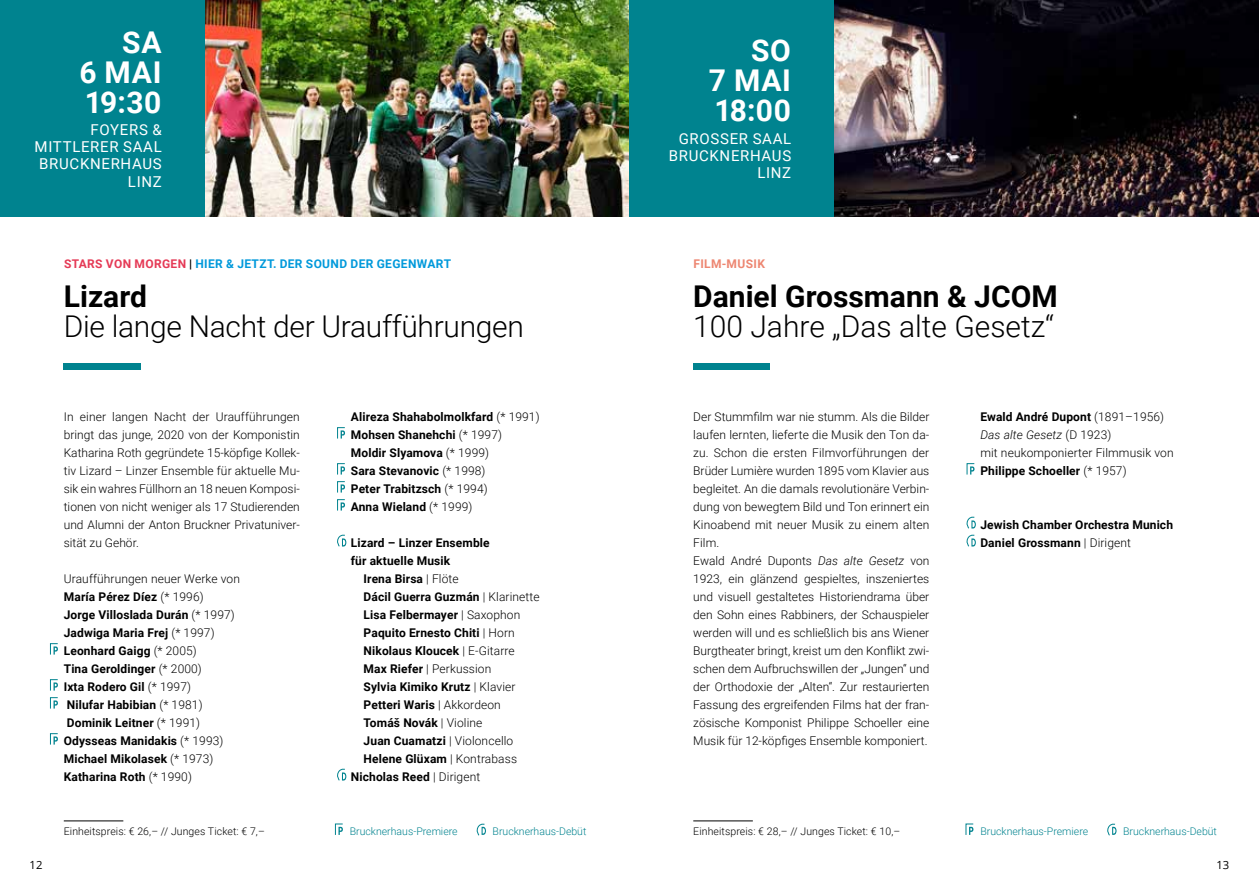
<style>
.page{position:relative;width:1259px;height:893px;background:#fff}
.page>*{position:absolute;margin:0;border:0;box-sizing:border-box;transform-origin:0 0}
.t1{font:300 30px "Roboto";letter-spacing:-.01em;color:#000}
.t2{font:700 30px "Roboto";color:#000}
.t3{font:700 30px/30px "Roboto";letter-spacing:.025em;color:#fff;text-align:justify}
.t4{font:15px/17.2px "Roboto";letter-spacing:.045em;color:#fff;text-align:right}
.t5{font:300 12px/18px "Roboto";color:#000}
.t6{font:700 12px/18px "Roboto";letter-spacing:.01em;color:#000}
.t7{font:700 12px "Roboto";letter-spacing:.03em;color:#0099db}
.t8{font:700 12px "Roboto";letter-spacing:.03em;color:#ed8671}
.t9{font:11.25px "Open Sans";color:#000}
.t10{font:300 10.5px "Roboto";color:#00838f}
.t11{font:300 10.5px "Roboto";letter-spacing:.01em;color:#000}
.s1{color:#e53a56}
.s2{color:#000}
.s3{font-weight:300}
.s4{font-weight:700}
.s5{font-style:italic}
</style>
<div class="page">
<svg style="left:49px;top:643px;width:9px;height:12px"></svg>
<svg style="left:49px;top:679px;width:9px;height:12px"></svg>
<svg style="left:49px;top:697px;width:9px;height:12px"></svg>
<svg style="left:49px;top:733px;width:9px;height:12px"></svg>
<svg style="left:337px;top:427px;width:8px;height:12px"></svg>
<svg style="left:337px;top:463px;width:8px;height:12px"></svg>
<svg style="left:337px;top:481px;width:8px;height:12px"></svg>
<svg style="left:337px;top:499px;width:8px;height:12px"></svg>
<svg style="left:337px;top:534px;width:9px;height:13px"></svg>
<svg style="left:337px;top:768px;width:9px;height:13px"></svg>
<img style="left:204px;top:0;width:425px;height:217px">
<div style="left:0;top:0;width:204px;height:217px;background:#00838f"></div>
<hr style="left:64px;top:821px;width:59px;height:1px;background:#000">
<img style="left:833px;top:0;width:426px;height:217px">
<div style="left:629px;top:0;width:204px;height:217px;background:#00838f"></div>
<div style="left:693px;top:363px;width:77px;height:7px;background:#00838f"></div>
<svg style="left:966px;top:463px;width:9px;height:12px"></svg>
<svg style="left:966px;top:516px;width:10px;height:31px"></svg>
<hr style="left:693px;top:821px;width:60px;height:1px;background:#000">
<svg style="left:1107px;top:823px;width:9px;height:13px"></svg>
<svg style="left:476px;top:823px;width:10px;height:13px"></svg>
<svg style="left:965px;top:823px;width:9px;height:12px"></svg>
<svg style="left:334px;top:823px;width:9px;height:12px"></svg>
<div style="left:102px;top:363px;width:38px;height:7px;background:#00838f"></div>
<div style="left:64px;top:363px;width:38px;height:7px;background:#00838f"></div>
<h1 class="t3" style="left:79px;top:26px;width:84px;text-indent:43px">SA 6 MAI 19:30</h1>
<p class="t4" style="left:35px;top:120px;width:129px">FOYERS &amp;<br>MITTLERER SAAL<br>BRUCKNERHAUS<br>LINZ</p>
<h1 class="t3" style="left:709px;top:34px;width:84px;text-indent:42px">SO 7 MAI 18:00</h1>
<p class="t4" style="left:669px;top:129px;width:124px">GROSSER SAAL<br>BRUCKNERHAUS<br>LINZ</p>
<p class="t7" style="left:64px;top:255px;width:388px"><span class="s1">STARS VON MORGEN</span> <span class="s2">|</span> HIER &amp; JETZT. DER SOUND DER GEGENWART</p>
<p class="t8" style="left:693px;top:255px;width:73px">FILM-MUSIK</p>
<h1 class="t2" style="left:64px;top:276px;width:85px">Lizard</h1>
<h1 class="t1" style="left:64px;top:306px;width:461px">Die lange Nacht der Uraufführungen</h1>
<p class="t5" style="left:64px;top:407px;width:237px;text-align:justify">In einer langen Nacht der Uraufführungen bringt das junge, 2020 von der Komponistin Katharina Roth gegründete 15-köpfige Kollek&shy;tiv Lizard – Linzer Ensemble für aktuelle Mu&shy;sik ein wahres Füllhorn an 18 neuen Komposi&shy;tionen von nicht weniger als 17 Studierenden und Alumni der Anton Bruckner Privatuniver&shy;sität zu Gehör.</p>
<p class="t6" style="left:64px;top:569px;width:178px"><span class="s3">Uraufführungen neuer Werke von<br></span>María Pérez Díez <span class="s3">(* 1996)<br></span>Jorge Villoslada Durán <span class="s3">(* 1997)<br></span>Jadwiga Maria Frej <span class="s3">(* 1997)<br></span>Leonhard Gaigg <span class="s3">(* 2005)<br></span>Tina Geroldinger <span class="s3">(* 2000)<br></span>Ixta Rodero Gil <span class="s3">(* 1997)<br></span>Nilufar Habibian <span class="s3">(* 1981)<br></span>Dominik Leitner <span class="s3">(* 1991)<br></span>Odysseas Manidakis <span class="s3">(* 1993)<br></span>Michael Mikolasek <span class="s3">(* 1973)<br></span>Katharina Roth <span class="s3">(* 1990)</span></p>
<p class="t6" style="left:351px;top:407px;width:190px">Alireza Shahabolmolkfard <span class="s3">(* 1991)<br></span>Mohsen Shanehchi <span class="s3">(* 1997)<br></span>Moldir Slyamova <span class="s3">(* 1999)<br></span>Sara Stevanovic <span class="s3">(* 1998)<br></span>Peter Trabitzsch <span class="s3">(* 1994)<br></span>Anna Wieland <span class="s3">(* 1999)</span></p>
<p class="t6" style="left:351px;top:533px;width:140px">Lizard – Linzer Ensemble</p>
<p class="t6" style="left:351px;top:551px;width:101px">für aktuelle Musik</p>
<p class="t6" style="left:364px;top:569px;width:97px">Irena Birsa <span class="s3">| Flöte</span></p>
<p class="t6" style="left:364px;top:587px;width:178px">Dácil Guerra Guzmán <span class="s3">| Klarinette</span></p>
<p class="t6" style="left:364px;top:605px;width:158px">Lisa Felbermayer <span class="s3">| Saxophon</span></p>
<p class="t6" style="left:364px;top:623px;width:153px">Paquito Ernesto Chiti <span class="s3">| Horn</span></p>
<p class="t6" style="left:364px;top:641px;width:153px">Nikolaus Kloucek <span class="s3">| E-Gitarre</span></p>
<p class="t5" style="left:364px;top:659px;width:129px"><span class="s4">Max Riefer</span> | Perkussion</p>
<p class="t6" style="left:364px;top:677px;width:153px">Sylvia Kimiko Krutz <span class="s3">| Klavier</span></p>
<p class="t6" style="left:364px;top:695px;width:139px">Petteri Waris <span class="s3">| Akkordeon</span></p>
<p class="t6" style="left:364px;top:713px;width:120px">Tomáš Novák <span class="s3">| Violine</span></p>
<p class="t6" style="left:364px;top:731px;width:151px">Juan Cuamatzi <span class="s3">| Violoncello</span></p>
<p class="t6" style="left:364px;top:749px;width:155px">Helene Glüxam <span class="s3">| Kontrabass</span></p>
<p class="t6" style="left:351px;top:767px;width:131px">Nicholas Reed <span class="s3">| Dirigent</span></p>
<h1 class="t2" style="left:693px;top:276px;width:366px">Daniel Grossmann &amp; JCOM</h1>
<h1 class="t1" style="left:693px;top:306px;width:362px">100 Jahre „Das alte Gesetz“</h1>
<p class="t5" style="left:693px;top:407px;width:237px">Der Stummfilm war nie stumm. Als die Bilder laufen lernten, lieferte die Musik den Ton da&shy;zu. Schon die ersten Filmvorführungen der Brüder Lumière wurden 1895 vom Klavier aus begleitet. An die damals revolutionäre Verbin&shy;dung von bewegtem Bild und Ton erinnert ein Kinoabend mit neuer Musik zu einem alten Film.<br>Ewald André Duponts <span class="s5">Das alte Gesetz</span> von 1923, ein glänzend gespieltes, inszeniertes und visuell gestaltetes Historiendrama über den Sohn eines Rabbiners, der Schauspieler werden will und es schließlich bis ans Wiener Burgtheater bringt, kreist um den Konflikt zwi&shy;schen dem Aufbruchswillen der „Jungen“ und der Orthodoxie der „Alten“. Zur restaurierten Fassung des ergreifenden Films hat der fran&shy;zösische Komponist Philippe Schoeller eine Musik für 12-köpfiges Ensemble komponiert.</p>
<p class="t5" style="left:980px;top:407px;width:195px"><span class="s4">Ewald André Dupont</span> (1891–1956)<br><span class="s5">Das alte Gesetz</span> (D 1923)<br>mit neukomponierter Filmmusik von<br><span class="s4">Philippe Schoeller</span> (* 1957)</p>
<p class="t6" style="left:980px;top:515px;width:194px">Jewish Chamber Orchestra Munich<br>Daniel Grossmann <span class="s3">| Dirigent</span></p>
<p class="t11" style="left:64px;top:823px;width:203px">Einheitspreis: € 26,– // Junges Ticket: € 7,–</p>
<p class="t10" style="left:350px;top:823px;width:109px">Brucknerhaus-Premiere</p>
<p class="t10" style="left:492px;top:823px;width:95px">Brucknerhaus-Debüt</p>
<p class="t11" style="left:693px;top:823px;width:208px">Einheitspreis: € 28,– // Junges Ticket: € 10,–</p>
<p class="t10" style="left:980px;top:823px;width:109px">Brucknerhaus-Premiere</p>
<p class="t10" style="left:1123px;top:823px;width:95px">Brucknerhaus-Debüt</p>
<p class="t9" style="left:30px;top:857px;width:14px">12</p>
<p class="t9" style="left:1216px;top:857px;width:14px">13</p>
</div>
